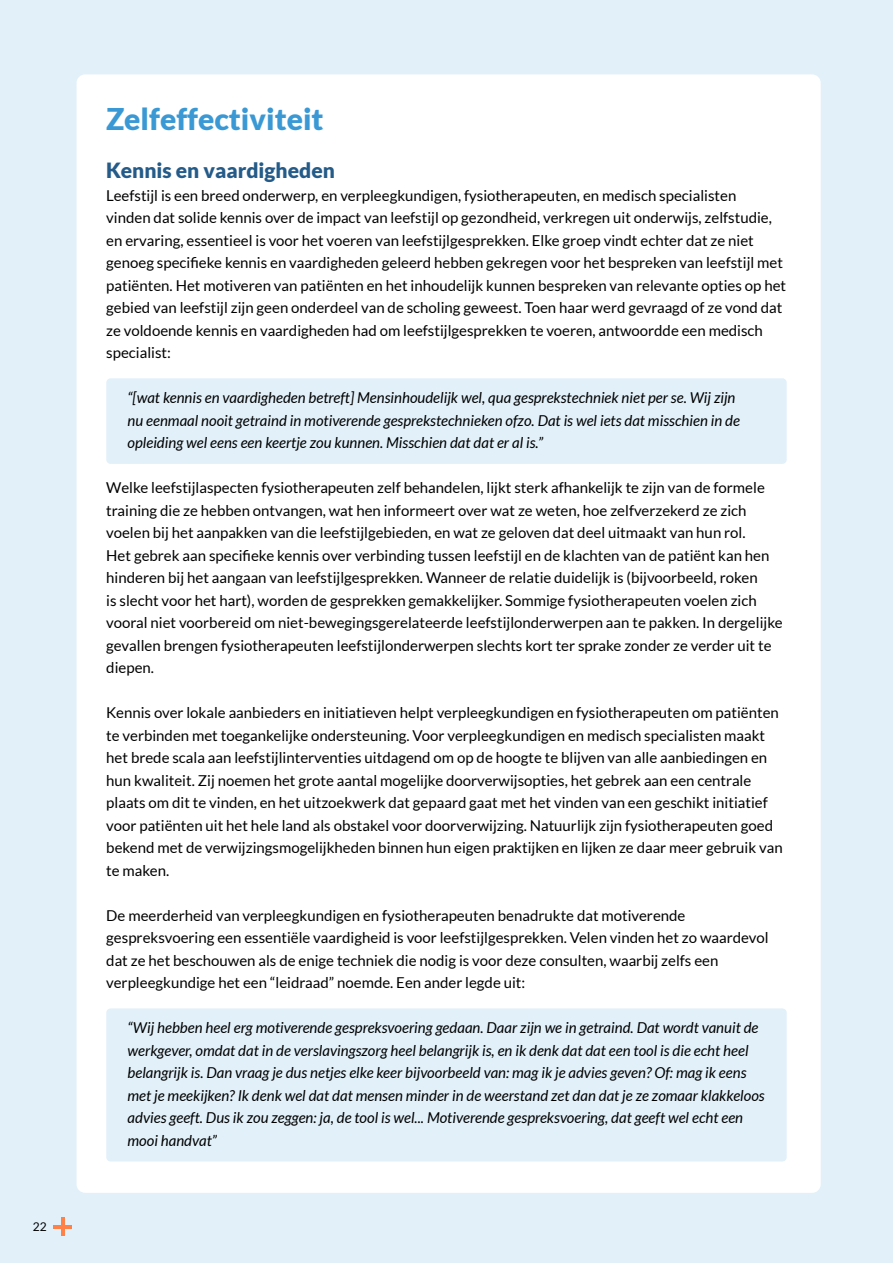
<style>
.page{position:relative;width:893px;height:1263px;background:#e1f0f9}
.page>*{position:absolute;margin:0;border:0;box-sizing:border-box;transform-origin:0 0}
.t1{font:900 30px "Lato";color:#3a99d4}
.t2{font:900 21px "Lato";color:#245b88}
.t3{font:15px/22.5px "Lato";color:#000}
.t4{font:italic 15px/22.5px "Lato";color:#000}
.t5{font:12px "Lato";color:#000}
</style>
<div class="page">
<div style="left:77px;top:74px;width:744px;height:1119px;background:#fff;border-radius:9px"></div>
<hr style="left:61px;top:1218px;width:3px;height:18px;background:#ff8148">
<hr style="left:54px;top:1225px;width:18px;height:3px;background:#ff8148">
<div style="left:106px;top:378px;width:681px;height:86px;background:#e1f0f9;border-radius:4px"></div>
<div style="left:106px;top:1008px;width:681px;height:153px;background:#e1f0f9;border-radius:4px"></div>
<p class="t5" style="left:33px;top:1220px;width:15px">22</p>
<h1 class="t1" style="left:106px;top:102px;width:219px">Zelfeffectiviteit</h1>
<h2 class="t2" style="left:106px;top:158px;width:230px">Kennis en vaardigheden</h2>
<p class="t3" style="left:106px;top:184px;width:681px">Leefstijl is een breed onderwerp, en verpleegkundigen, fysiotherapeuten, en medisch specialisten<br>vinden dat solide kennis over de impact van leefstijl op gezondheid, verkregen uit onderwijs, zelfstudie, en ervaring, essentieel is voor het voeren van leefstijlgesprekken. Elke groep vindt echter dat ze niet genoeg specifieke kennis en vaardigheden geleerd hebben gekregen voor het bespreken van leefstijl met patiënten. Het motiveren van patiënten en het inhoudelijk kunnen bespreken van relevante opties op het gebied van leefstijl zijn geen onderdeel van de scholing geweest. Toen haar werd gevraagd of ze vond dat ze voldoende kennis en vaardigheden had om leefstijlgesprekken te voeren, antwoordde een medisch specialist:</p>
<p class="t4" style="left:128px;top:387px;width:614px">“[wat kennis en vaardigheden betreft] Mensinhoudelijk wel, qua gesprekstechniek niet per se. Wij zijn nu eenmaal nooit getraind in motiverende gesprekstechnieken ofzo. Dat is wel iets dat misschien in de opleiding wel eens een keertje zou kunnen. Misschien dat dat er al is.”</p>
<p class="t3" style="left:106px;top:476px;width:678px">Welke leefstijlaspecten fysiotherapeuten zelf behandelen, lijkt sterk afhankelijk te zijn van de formele training die ze hebben ontvangen, wat hen informeert over wat ze weten, hoe zelfverzekerd ze zich voelen bij het aanpakken van die leefstijlgebieden, en wat ze geloven dat deel uitmaakt van hun rol.<br>Het gebrek aan specifieke kennis over verbinding tussen leefstijl en de klachten van de patiënt kan hen hinderen bij het aangaan van leefstijlgesprekken. Wanneer de relatie duidelijk is (bijvoorbeeld, roken<br>is slecht voor het hart), worden de gesprekken gemakkelijker. Sommige fysiotherapeuten voelen zich vooral niet voorbereid om niet-bewegingsgerelateerde leefstijlonderwerpen aan te pakken. In dergelijke gevallen brengen fysiotherapeuten leefstijlonderwerpen slechts kort ter sprake zonder ze verder uit te diepen.</p>
<p class="t3" style="left:106px;top:701px;width:678px">Kennis over lokale aanbieders en initiatieven helpt verpleegkundigen en fysiotherapeuten om patiënten te verbinden met toegankelijke ondersteuning. Voor verpleegkundigen en medisch specialisten maakt het brede scala aan leefstijlinterventies uitdagend om op de hoogte te blijven van alle aanbiedingen en hun kwaliteit. Zij noemen het grote aantal mogelijke doorverwijsopties, het gebrek aan een centrale plaats om dit te vinden, en het uitzoekwerk dat gepaard gaat met het vinden van een geschikt initiatief voor patiënten uit het hele land als obstakel voor doorverwijzing. Natuurlijk zijn fysiotherapeuten goed bekend met de verwijzingsmogelijkheden binnen hun eigen praktijken en lijken ze daar meer gebruik van te maken.</p>
<p class="t3" style="left:106px;top:904px;width:664px">De meerderheid van verpleegkundigen en fysiotherapeuten benadrukte dat motiverende gespreksvoering een essentiële vaardigheid is voor leefstijlgesprekken. Velen vinden het zo waardevol dat ze het beschouwen als de enige techniek die nodig is voor deze consulten, waarbij zelfs een verpleegkundige het een “leidraad” noemde. Een ander legde uit:</p>
<p class="t4" style="left:128px;top:1017px;width:639px">“Wij hebben heel erg motiverende gespreksvoering gedaan. Daar zijn we in getraind. Dat wordt vanuit de werkgever, omdat dat in de verslavingszorg heel belangrijk is, en ik denk dat dat een tool is die echt heel belangrijk is. Dan vraag je dus netjes elke keer bijvoorbeeld van: mag ik je advies geven? Of: mag ik eens met je meekijken? Ik denk wel dat dat mensen minder in de weerstand zet dan dat je ze zomaar klakkeloos advies geeft. Dus ik zou zeggen: ja, de tool is wel... Motiverende gespreksvoering, dat geeft wel echt een mooi handvat”</p>
</div>
